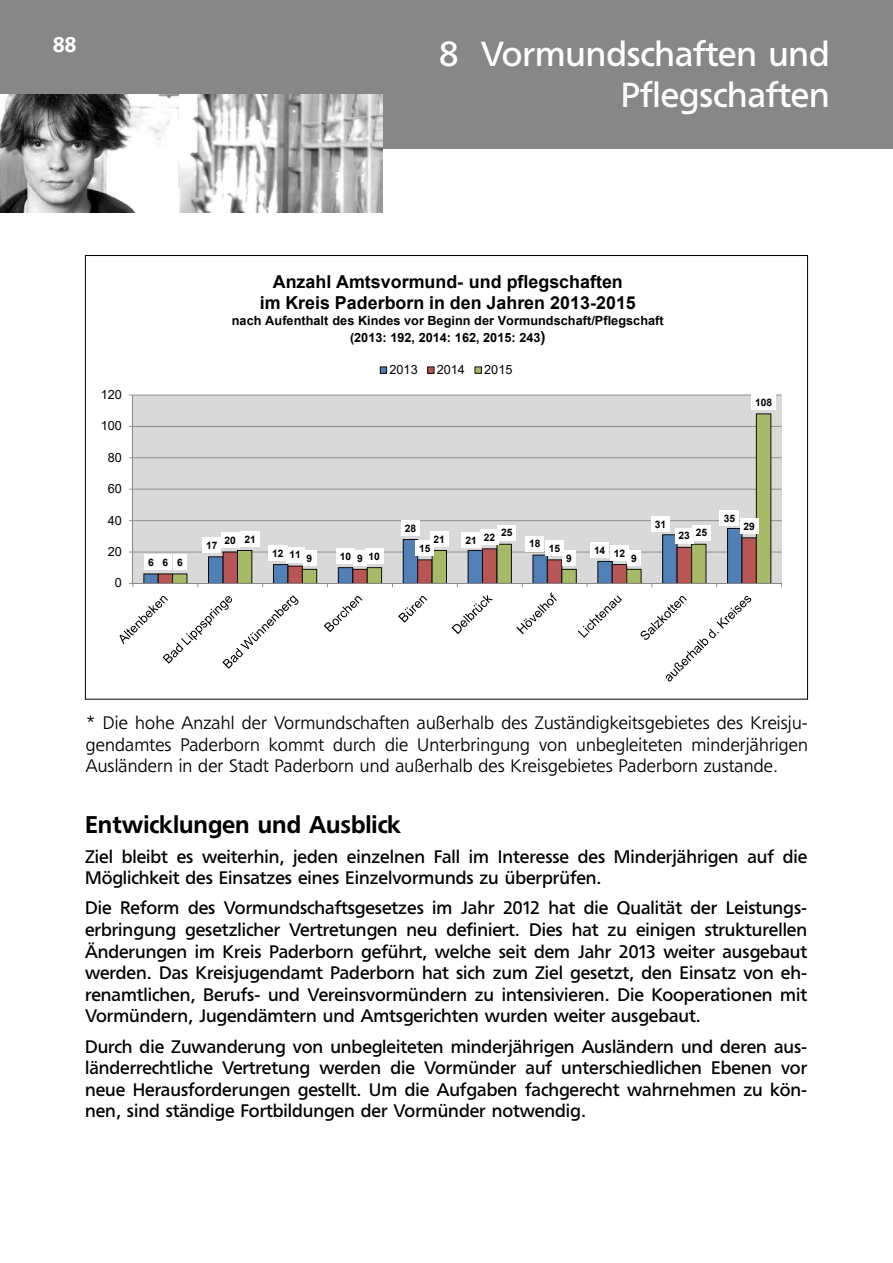
<style>
.page{position:relative;width:893px;height:1263px;background:#fff}
.page>*{position:absolute;margin:0;border:0;box-sizing:border-box;transform-origin:0 0}
.t1{font:34.5px/41.4px "Freeborn SB";color:#fff;text-align:right}
.t2{font:500 24px "Freeborn SB";color:#000}
.t3{font:500 21px "Freeborn SB";color:#fff}
.t4{font:18px/21.6px "Freeborn SB";color:#000;text-align:justify}
.t5{font:300 18px/21.6px "Freeborn SB";letter-spacing:.01em;color:#000;text-align:justify}
.t6{font:700 17.85px/20.5px "Arial";color:#000;text-align:center}
.t7{font:700 12.75px/16.6px "Arial";letter-spacing:.005em;color:#000;text-align:center}
.t8{font:12.75px "Arial";color:#000}
.t9{font:700 10.2px "Arial";letter-spacing:-.005em;color:#000}
.s1{font-style:inherit}
.s2{font-size:15.3px}
</style>
<div class="page">
<div style="left:133px;top:395px;width:649px;height:188px;background:#d9d9d9"></div>
<hr style="left:133px;top:552px;width:649px;height:1px;background:#888">
<hr style="left:133px;top:520px;width:649px;height:1px;background:#888">
<hr style="left:133px;top:489px;width:649px;height:1px;background:#888">
<hr style="left:133px;top:457px;width:649px;height:1px;background:#888">
<hr style="left:133px;top:426px;width:649px;height:1px;background:#888">
<hr style="left:133px;top:395px;width:649px;height:1px;background:#888">
<svg style="left:143px;top:573px;width:44px;height:10px"></svg>
<svg style="left:208px;top:550px;width:44px;height:33px"></svg>
<svg style="left:273px;top:564px;width:44px;height:19px"></svg>
<svg style="left:338px;top:567px;width:44px;height:16px"></svg>
<hr style="left:132px;top:395px;width:1px;height:188px;background:#888">
<hr style="left:133px;top:583px;width:649px;height:1px;background:#888">
<div style="left:144px;top:555px;width:14px;height:15px;background:#fff"></div>
<div style="left:202px;top:537px;width:19px;height:16px;background:#fff"></div>
<div style="left:269px;top:545px;width:19px;height:16px;background:#fff"></div>
<div style="left:336px;top:548px;width:19px;height:16px;background:#fff"></div>
<div style="left:159px;top:555px;width:13px;height:15px;background:#fff"></div>
<div style="left:221px;top:533px;width:19px;height:15px;background:#fff"></div>
<div style="left:286px;top:547px;width:19px;height:15px;background:#fff"></div>
<div style="left:353px;top:550px;width:14px;height:15px;background:#fff"></div>
<div style="left:173px;top:555px;width:14px;height:15px;background:#fff"></div>
<div style="left:241px;top:531px;width:19px;height:16px;background:#fff"></div>
<div style="left:303px;top:550px;width:13px;height:15px;background:#fff"></div>
<div style="left:365px;top:548px;width:19px;height:16px;background:#fff"></div>
<div style="left:751px;top:395px;width:25px;height:15px;background:#fff"></div>
<svg style="left:119px;top:595px;width:180px;height:74px"></svg>
<svg style="left:324px;top:596px;width:38px;height:36px"></svg>
<svg style="left:392px;top:413px;width:379px;height:268px"></svg>
<svg style="left:380px;top:366px;width:7px;height:8px"></svg>
<svg style="left:427px;top:366px;width:8px;height:8px"></svg>
<svg style="left:474px;top:366px;width:8px;height:8px"></svg>
<div style="left:0;top:0;width:893px;height:148px;background:#878787"></div>
<img style="left:0;top:94px;width:383px;height:118px">
<p class="t3" style="left:53px;top:33px;width:24px">88</p>
<h1 class="t1" style="left:439px;top:33px;width:392px">8 Vormundschaften und<br>Pflegschaften</h1>
<p class="t8" style="left:101px;top:386px;width:23px">120</p>
<p class="t8" style="left:101px;top:417px;width:23px">100</p>
<p class="t8" style="left:108px;top:448px;width:16px">80</p>
<p class="t8" style="left:108px;top:480px;width:16px">60</p>
<p class="t8" style="left:108px;top:511px;width:16px">40</p>
<p class="t8" style="left:108px;top:543px;width:16px">20</p>
<p class="t8" style="left:115px;top:574px;width:9px">0</p>
<p class="t6" style="left:260px;top:272px;width:378px">Anzahl Amtsvormund- und pflegschaften<br><span class="s1">im Kreis Paderborn in den Jahren</span> 2013-2015</p>
<p class="t7" style="left:232px;top:312px;width:433px">nach Aufenthalt des Kindes vor Beginn der Vormundschaft/Pflegschaft (2013: 192, 2014: 162, 2015: 243<span class="s2">)</span></p>
<p class="t8" style="left:389px;top:361px;width:30px">2013</p>
<p class="t8" style="left:437px;top:361px;width:30px">2014</p>
<p class="t8" style="left:484px;top:361px;width:30px">2015</p>
<p class="t9" style="left:755px;top:395px;width:19px">108</p>
<p class="t9" style="left:148px;top:555px;width:7px">6</p>
<p class="t9" style="left:162px;top:555px;width:7px">6</p>
<p class="t9" style="left:177px;top:555px;width:7px">6</p>
<p class="t9" style="left:224px;top:533px;width:13px">20</p>
<p class="t9" style="left:206px;top:538px;width:13px">17</p>
<p class="t9" style="left:244px;top:532px;width:13px">21</p>
<p class="t9" style="left:272px;top:546px;width:13px">12</p>
<p class="t9" style="left:340px;top:549px;width:13px">10</p>
<p class="t9" style="left:289px;top:547px;width:13px">11</p>
<p class="t9" style="left:357px;top:551px;width:7px">9</p>
<p class="t9" style="left:307px;top:551px;width:7px">9</p>
<p class="t9" style="left:369px;top:549px;width:13px">10</p>
<p class="t9" style="left:405px;top:521px;width:13px">28</p>
<p class="t9" style="left:433px;top:532px;width:13px">21</p>
<p class="t9" style="left:419px;top:541px;width:13px">15</p>
<p class="t9" style="left:501px;top:525px;width:13px">25</p>
<p class="t9" style="left:484px;top:530px;width:13px">22</p>
<p class="t9" style="left:465px;top:533px;width:13px">21</p>
<p class="t9" style="left:529px;top:536px;width:13px">18</p>
<p class="t9" style="left:549px;top:541px;width:13px">15</p>
<p class="t9" style="left:594px;top:543px;width:13px">14</p>
<p class="t9" style="left:614px;top:546px;width:13px">12</p>
<p class="t9" style="left:566px;top:551px;width:7px">9</p>
<p class="t9" style="left:631px;top:551px;width:7px">9</p>
<p class="t9" style="left:655px;top:517px;width:13px">31</p>
<p class="t9" style="left:696px;top:525px;width:13px">25</p>
<p class="t9" style="left:679px;top:529px;width:13px">23</p>
<p class="t9" style="left:724px;top:511px;width:13px">35</p>
<p class="t9" style="left:743px;top:519px;width:13px">29</p>
<p class="t5" style="left:86px;top:712px;width:724px">* Die hohe Anzahl der Vormundschaften außerhalb des Zuständigkeitsgebietes des Kreisju&shy;gendamtes Paderborn kommt durch die Unterbringung von unbegleiteten minderjährigen Ausländern in der Stadt Paderborn und außerhalb des Kreisgebietes Paderborn zustande.</p>
<h2 class="t2" style="left:85px;top:810px;width:318px">Entwicklungen und Ausblick</h2>
<p class="t4" style="left:85px;top:846px;width:724px">Ziel bleibt es weiterhin, jeden einzelnen Fall im Interesse des Minderjährigen auf die<br>Möglichkeit des Einsatzes eines Einzelvormunds zu überprüfen.</p>
<p class="t4" style="left:85px;top:897px;width:724px">Die Reform des Vormundschaftsgesetzes im Jahr 2012 hat die Qualität der Leistungs&shy;erbringung gesetzlicher Vertretungen neu definiert. Dies hat zu einigen strukturellen Änderungen im Kreis Paderborn geführt, welche seit dem Jahr 2013 weiter ausgebaut werden. Das Kreisjugendamt Paderborn hat sich zum Ziel gesetzt, den Einsatz von eh&shy;renamtlichen, Berufs- und Vereinsvormündern zu intensivieren. Die Kooperationen mit Vormündern, Jugendämtern und Amtsgerichten wurden weiter ausgebaut.</p>
<p class="t4" style="left:85px;top:1035px;width:724px">Durch die Zuwanderung von unbegleiteten minderjährigen Ausländern und deren aus&shy;länderrechtliche Vertretung werden die Vormünder auf unterschiedlichen Ebenen vor neue Herausforderungen gestellt. Um die Aufgaben fachgerecht wahrnehmen zu kön&shy;nen, sind ständige Fortbildungen der Vormünder notwendig.</p>
</div>
